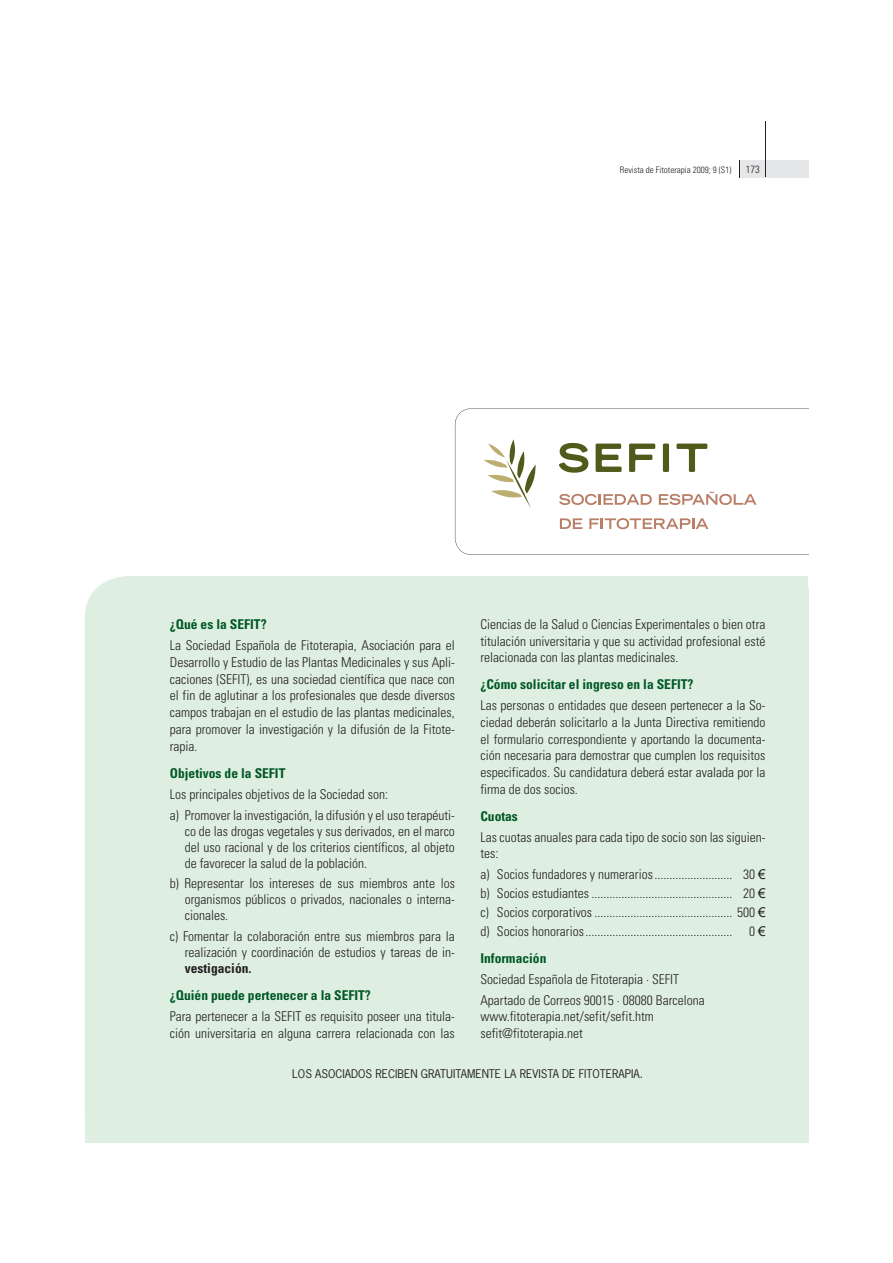
<style>
.page{position:relative;width:893px;height:1263px;background:#fff}
.page>*{position:absolute;margin:0;border:0;box-sizing:border-box;transform-origin:0 0}
.t1{font:300 condensed 13.5px/16.6px "Univers";color:#231f20;text-align:justify}
.t2{font:700 condensed 13.5px "Univers";color:#005824}
.t3{font:700 condensed 13.5px "Univers";color:#231f20}
.t4{font:11.25px "News Gothic";color:#231f20}
.t5{font:300 condensed 10.5px "Univers";color:#231f20}
.t6{font:300 condensed 9px "Univers";color:#231f20}
.s1{font-family:"Arial";font-weight:400;font-stretch:normal}
</style>
<div class="page">
<div style="left:740px;top:160px;width:68px;height:17px;background:#e6e7e9"></div>
<svg style="left:739px;top:160px;width:1px;height:17px"></svg>
<hr style="left:765px;top:122px;width:1px;height:55px;background:#231f20">
<div style="left:85px;top:576px;width:723px;height:566px;background:#deefe2"></div>
<div style="left:785px;top:1108px;width:23px;height:34px;background:#deefe2"></div>
<div style="left:782px;top:576px;width:26px;height:48px;background:#deefe2"></div>
<svg style="left:455px;top:408px;width:353px;height:147px"></svg>
<div style="left:85px;top:1107px;width:33px;height:35px;background:#deefe2"></div>
<p class="t6" style="left:620px;top:166px;width:113px">Revista de Fitoterapia 2009; 9 (S1)</p>
<p class="t5" style="left:745px;top:165px;width:15px">173</p>
<p class="t1" style="left:480px;top:617px;width:286px">Ciencias de la Salud o Ciencias Experimentales o bien otra titulación universitaria y que su actividad profesional esté relacionada con las plantas medicinales.</p>
<p class="t2" style="left:480px;top:680px;width:214px">¿Cómo solicitar el ingreso en la SEFIT?</p>
<p class="t1" style="left:480px;top:698px;width:286px">Las personas o entidades que deseen pertenecer a la So&shy;ciedad deberán solicitarlo a la Junta Directiva remitiendo el formulario correspondiente y aportando la documenta&shy;ción necesaria para demostrar que cumplen los requisitos especificados. Su candidatura deberá estar avalada por la firma de dos socios.</p>
<p class="t2" style="left:480px;top:811px;width:39px">Cuotas</p>
<p class="t1" style="left:480px;top:830px;width:286px">Las cuotas anuales para cada tipo de socio son las siguien&shy;tes:</p>
<p class="t1" style="left:480px;top:866px;width:286px;line-height:18.8px">a) Socios fundadores y numerarios .......................... 30 <span class="s1">€ </span>b) Socios estudiantes ............................................... 20 <span class="s1">€ </span>c) Socios corporativos .............................................. 500 <span class="s1">€ </span>d) Socios honorarios ................................................. 0 <span class="s1">€</span></p>
<p class="t2" style="left:480px;top:953px;width:68px">Información</p>
<p class="t1" style="left:480px;top:970px;width:226px;line-height:20.9px">Sociedad Española de Fitoterapia · SEFIT<br>Apartado de Correos 90015 · 08080 Barcelona</p>
<p class="t1" style="left:480px;top:1009px;width:175px">www.fitoterapia.net/sefit/sefit.htm sefit@fitoterapia.net</p>
<p class="t4" style="left:292px;top:1068px;width:352px">LOS ASOCIADOS RECIBEN GRATUITAMENTE LA REVISTA DE FITOTERAPIA.</p>
<p class="t2" style="left:170px;top:619px;width:98px">¿Qué es la SEFIT?</p>
<p class="t1" style="left:170px;top:638px;width:286px">La Sociedad Española de Fitoterapia, Asociación para el Desarrollo y Estudio de las Plantas Medicinales y sus Apli&shy;caciones (SEFIT), es una sociedad científica que nace con el fin de aglutinar a los profesionales que desde diversos campos trabajan en el estudio de las plantas medicinales, para promover la investigación y la difusión de la Fitote&shy;rapia.</p>
<p class="t2" style="left:170px;top:768px;width:117px">Objetivos de la SEFIT</p>
<p class="t1" style="left:170px;top:786px;width:286px;line-height:20.2px">Los principales objetivos de la Sociedad son:<br>a) Promover la investigación, la difusión y el uso terapéuti-</p>
<p class="t1" style="left:185px;top:824px;width:272px;line-height:16px">co de las drogas vegetales y sus derivados, en el marco del uso racional y de los criterios científicos, al objeto de favorecer la salud de la población.</p>
<p class="t1" style="left:185px;top:876px;width:272px;line-height:16px;text-indent:-15px">b) Representar los intereses de sus miembros ante los organismos públicos o privados, nacionales o interna&shy;cionales.</p>
<p class="t1" style="left:170px;top:929px;width:286px;line-height:16px;text-align:right">c) Fomentar la colaboración entre sus miembros para la realización y coordinación de estudios y tareas de in-</p>
<p class="t3" style="left:185px;top:963px;width:68px">vestigación.</p>
<p class="t2" style="left:170px;top:990px;width:202px">¿Quién puede pertenecer a la SEFIT?</p>
<p class="t1" style="left:170px;top:1009px;width:286px">Para pertenecer a la SEFIT es requisito poseer una titula&shy;ción universitaria en alguna carrera relacionada con las</p>
</div>
